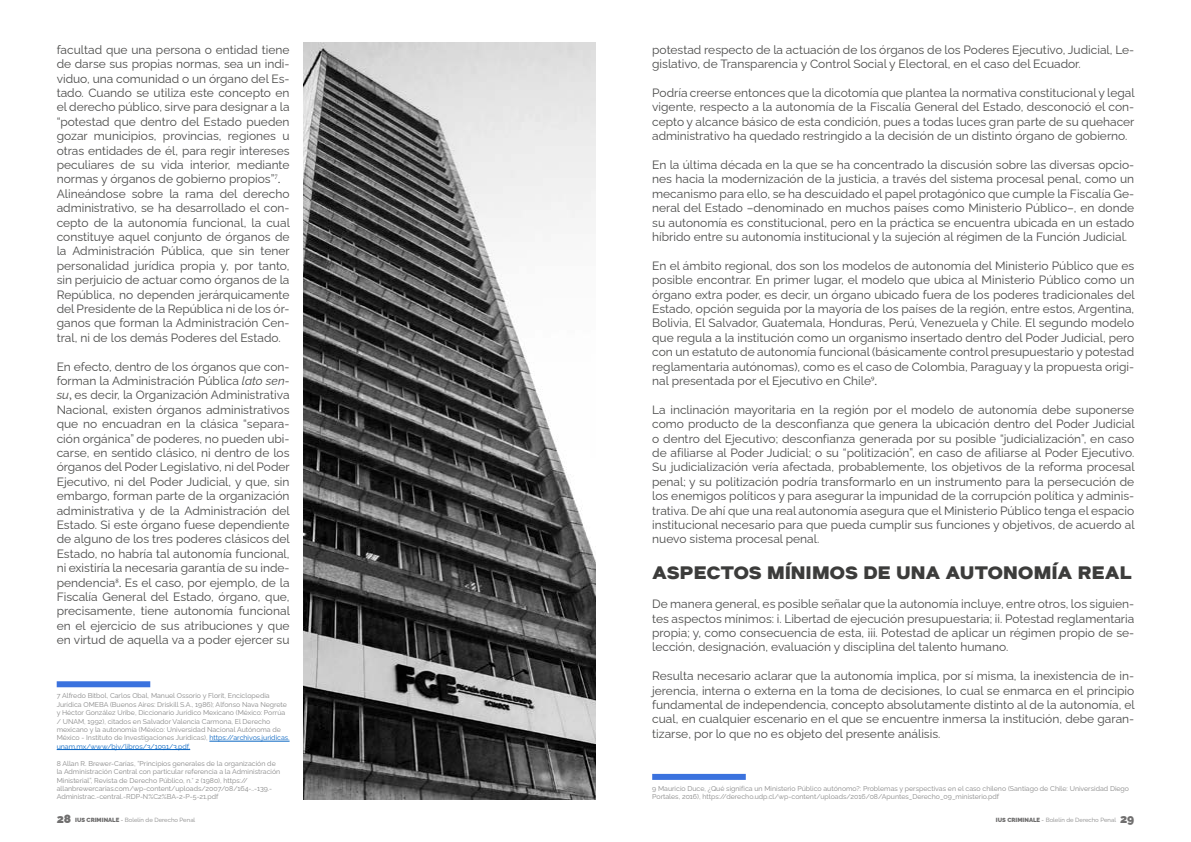
<style>
.page{position:relative;width:1191px;height:842px;background:#fff}
.page>*{position:absolute;margin:0;border:0;box-sizing:border-box;transform-origin:0 0}
.t1{font:800 18px "Suprema";color:#3c3c3b}
.t2{font:12px/14.4px "Raleway";color:#4a4a49;text-align:justify}
.t3{font:7px/8.4px "Raleway";color:#878787}
.t4{font:6px "Raleway";color:#878787}
.s1{font-family:"Minion Pro"}
.s2{font-style:italic}
.s3{color:#0563c1}
.s4{font-weight:900;font-size:12px;color:#706f6f}
.s5{font-weight:900;color:#706f6f}
.s6{color:#706f6f}
</style>
<div class="page">
<div style="left:57px;top:681px;width:93px;height:6px;background:#3b72de"></div>
<hr style="left:209px;top:741px;width:80px;height:1px;background:#0563c1">
<hr style="left:57px;top:749px;width:133px;height:1px;background:#0563c1">
<div style="left:652px;top:774px;width:94px;height:6px;background:#3b72de"></div>
<img style="left:304px;top:43px;width:291px;height:756px">
<p class="t2" style="left:57px;top:41px;width:235px;text-align:left">facultad que una persona o entidad tiene de darse sus propias normas, sea un indi&shy;viduo, una comunidad o un órgano del Es&shy;tado. Cuando se utiliza este concepto en el derecho público, sirve para designar a la “potestad que dentro del Estado pueden gozar municipios, provincias, regiones u otras entidades de él, para regir intereses peculiares de su vida interior, mediante normas y órganos de gobierno propios”<sup>7</sup><span class="s1">.<br></span>Alineándose sobre la rama del derecho administrativo, se ha desarrollado el con&shy;cepto de la autonomía funcional, la cual constituye aquel conjunto de órganos de la Administración Pública, que sin tener personalidad jurídica propia y, por tanto, sin perjuicio de actuar como órganos de la República, no dependen jerárquicamente del Presidente de la República ni de los ór&shy;ganos que forman la Administración Cen&shy;tral, ni de los demás Poderes del Estado.</p>
<p class="t2" style="left:57px;top:358px;width:235px">En efecto, dentro de los órganos que con&shy;forman la Administración Pública <span class="s2">lato sen&shy;su</span><span class="s1">,</span> es decir, la Organización Administrativa Nacional, existen órganos administrativos que no encuadran en la clásica “separa&shy;ción orgánica” de poderes, no pueden ubi&shy;carse, en sentido clásico, ni dentro de los órganos del Poder Legislativo, ni del Poder Ejecutivo, ni del Poder Judicial, y que, sin embargo, forman parte de la organización administrativa y de la Administración del Estado. Si este órgano fuese dependiente de alguno de los tres poderes clásicos del Estado, no habría tal autonomía funcional, ni existiría la necesaria garantía de su inde&shy;pendencia<sup>8</sup><span class="s1">.</span> Es el caso, por ejemplo, de la Fiscalía General del Estado, órgano, que, precisamente, tiene autonomía funcional en el ejercicio de sus atribuciones y que en virtud de aquella va a poder ejercer su</p>
<p class="t3" style="left:57px;top:691px;width:234px">7 Alfredo Bitbol, Carlos Obal, Manuel Ossorio y Florit, Enciclopedia Jurídica OMEBA (Buenos Aires: Driskill S.A., 1986); Alfonso Nava Negrete y Héctor González Uribe, Diccionario Jurídico Mexicano (México: Porrúa / UNAM, 1992), citados en Salvador Valencia Carmona, El Derecho mexicano y la autonomía (México: Universidad Nacional Autónoma de México - Instituto de Investigaciones Jurídicas), <span class="s3">https://archivos.juridicas. unam.mx/www/bjv/libros/3/1091/3.pdf.</span></p>
<p class="t3" style="left:57px;top:758px;width:225px">8 Allan R. Brewer-Carías, “Principios generales de la organización de la Administración Central con particular referencia a la Administración Ministerial”, Revista de Derecho Público, n.° 2 (1980), https:// allanbrewercarias.com/wp-content/uploads/2007/08/164-..-139.- Administrac.-central.-RDP-N%C2%BA-2-P-5-21.pdf</p>
<p class="t2" style="left:652px;top:41px;width:483px">potestad respecto de la actuación de los órganos de los Poderes Ejecutivo, Judicial, Le&shy;gislativo, de Transparencia y Control Social y Electoral, en el caso del Ecuador.</p>
<p class="t2" style="left:652px;top:84px;width:484px">Podría creerse entonces que la dicotomía que plantea la normativa constitucional y legal vigente, respecto a la autonomía de la Fiscalía General del Estado, desconoció el con&shy;cepto y alcance básico de esta condición, pues a todas luces gran parte de su quehacer administrativo ha quedado restringido a la decisión de un distinto órgano de gobierno.</p>
<p class="t2" style="left:652px;top:156px;width:483px">En la última década en la que se ha concentrado la discusión sobre las diversas opcio&shy;nes hacia la modernización de la justicia, a través del sistema procesal penal, como un mecanismo para ello, se ha descuidado el papel protagónico que cumple la Fiscalía Ge&shy;neral del Estado –denominado en muchos países como Ministerio Público–, en donde su autonomía es constitucional, pero en la práctica se encuentra ubicada en un estado híbrido entre su autonomía institucional y la sujeción al régimen de la Función Judicial.</p>
<p class="t2" style="left:652px;top:257px;width:484px">En el ámbito regional, dos son los modelos de autonomía del Ministerio Público que es posible encontrar. En primer lugar, el modelo que ubica al Ministerio Público como un órgano extra poder, es decir, un órgano ubicado fuera de los poderes tradicionales del Estado, opción seguida por la mayoría de los países de la región, entre estos, Argentina, Bolivia, El Salvador, Guatemala, Honduras, Perú, Venezuela y Chile. El segundo modelo que regula a la institución como un organismo insertado dentro del Poder Judicial, pero con un estatuto de autonomía funcional (básicamente control presupuestario y potestad reglamentaria autónomas), como es el caso de Colombia, Paraguay y la propuesta origi&shy;nal presentada por el Ejecutivo en Chile<sup>9</sup><span class="s1">.</span></p>
<p class="t2" style="left:652px;top:401px;width:484px">La inclinación mayoritaria en la región por el modelo de autonomía debe suponerse como producto de la desconfianza que genera la ubicación dentro del Poder Judicial o dentro del Ejecutivo; desconfianza generada por su posible “judicialización”, en caso de afiliarse al Poder Judicial; o su “politización”, en caso de afiliarse al Poder Ejecutivo.<br>Su judicialización vería afectada, probablemente, los objetivos de la reforma procesal penal; y su politización podría transformarlo en un instrumento para la persecución de los enemigos políticos y para asegurar la impunidad de la corrupción política y adminis&shy;trativa. De ahí que una real autonomía asegura que el Ministerio Público tenga el espacio institucional necesario para que pueda cumplir sus funciones y objetivos, de acuerdo al nuevo sistema procesal penal.</p>
<h1 class="t1" style="left:652px;top:561px;width:481px">ASPECTOS MÍNIMOS DE UNA AUTONOMÍA REAL</h1>
<p class="t2" style="left:652px;top:595px;width:483px">De manera general, es posible señalar que la autonomía incluye, entre otros, los siguien&shy;tes aspectos mínimos: i. Libertad de ejecución presupuestaria; ii. Potestad reglamentaria propia; y, como consecuencia de esta, iii. Potestad de aplicar un régimen propio de se&shy;lección, designación, evaluación y disciplina del talento humano.</p>
<p class="t2" style="left:652px;top:667px;width:484px">Resulta necesario aclarar que la autonomía implica, por sí misma, la inexistencia de in&shy;jerencia, interna o externa en la toma de decisiones, lo cual se enmarca en el principio fundamental de independencia, concepto absolutamente distinto al de la autonomía, el cual, en cualquier escenario en el que se encuentre inmersa la institución, debe garan&shy;tizarse, por lo que no es objeto del presente análisis.</p>
<p class="t3" style="left:652px;top:784px;width:478px">9 Mauricio Duce, ¿Qué significa un Ministerio Público autónomo?: Problemas y perspectivas en el caso chileno (Santiago de Chile: Universidad Diego<br>Portales, 2016), https://derecho.udp.cl/wp-content/uploads/2016/08/Apuntes_Derecho_09_ministerio.pdf</p>
<p class="t4" style="left:57px;top:815px;width:140px"><span class="s4">28</span> <span class="s5">IUS CRIMINALE</span> <span class="s6">-</span> Bolelín de Derecho Penal</p>
<p class="t4" style="left:996px;top:815px;width:140px"><span class="s5">IUS CRIMINALE</span> <span class="s6">-</span> Bolelín de Derecho Penal <span class="s4">29</span></p>
</div>
